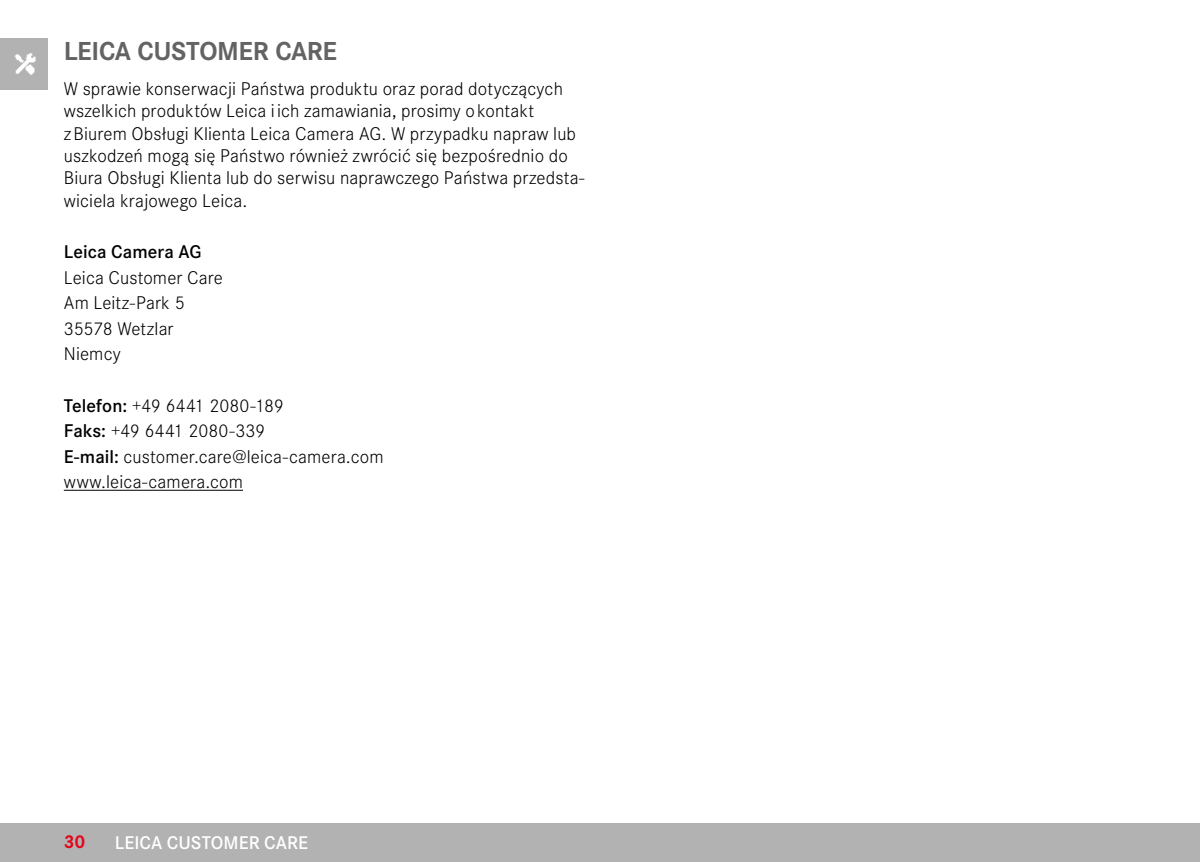
<style>
.page{position:relative;width:1200px;height:862px;background:#fff}
.page>*{position:absolute;margin:0;border:0;box-sizing:border-box;transform-origin:0 0}
.Heading____Chapter{font:700 27px "Corporate S";letter-spacing:-.015em;color:#646363}
.Text____Body_Text{font:300 19.12px/22.3px "Corporate S";letter-spacing:.005em;color:#000}
.t1{font:600 19.12px "Corporate S";letter-spacing:.005em;color:#fff}
.Text____Body_Text-2{font:600 19.12px "Corporate S";letter-spacing:.005em;color:#000}
.t2{font:700 19.12px "Corporate S";color:#e3051b}
.s1{font-weight:600}
</style>
<div class="page">
<div style="left:0;top:38px;width:48px;height:51px;background:#b3b2b2"></div>
<img style="left:14px;top:53px;width:22px;height:21px">
<div style="left:0;top:823px;width:1199px;height:38px;background:#b3b2b2"></div>
<hr style="left:64px;top:489px;width:179px;height:1px;background:#000">
<p class="Heading____Chapter" style="left:64px;top:29px;width:275px">LEICA CUSTOMER CARE</p>
<p class="Text____Body_Text" style="left:64px;top:76px;width:522px">W sprawie konserwacji Państwa produktu oraz porad dotyczących wszelkich produktów Leica iich zamawiania, prosimy okontakt zBiurem Obsługi Klienta Leica Camera AG. W przypadku napraw lub uszkodzeń mogą się Państwo również zwrócić się bezpośrednio do Biura Obsługi Klienta lub do serwisu naprawczego Państwa przedsta&shy;wiciela krajowego Leica.</p>
<p class="Text____Body_Text-2" style="left:64px;top:237px;width:139px">Leica Camera AG</p>
<p class="Text____Body_Text" style="left:64px;top:265px;width:161px">Leica Customer Care</p>
<p class="Text____Body_Text" style="left:64px;top:290px;width:122px">Am Leitz-Park 5</p>
<p class="Text____Body_Text" style="left:64px;top:316px;width:111px">35578 Wetzlar</p>
<p class="Text____Body_Text" style="left:64px;top:341px;width:58px">Niemcy</p>
<p class="Text____Body_Text" style="left:64px;top:393px;width:222px"><span class="s1">Telefon:</span> +49 6441 2080-189</p>
<p class="Text____Body_Text" style="left:64px;top:418px;width:203px"><span class="s1">Faks:</span> +49 6441 2080-339</p>
<p class="Text____Body_Text" style="left:64px;top:444px;width:321px"><span class="s1">E-mail:</span> customer.care@leica-camera.com</p>
<p class="Text____Body_Text" style="left:64px;top:469px;width:181px">www.leica-camera.com</p>
<p class="t2" style="left:64px;top:826px;width:23px">30</p>
<p class="t1" style="left:115px;top:827px;width:195px">LEICA CUSTOMER CARE</p>
</div>
